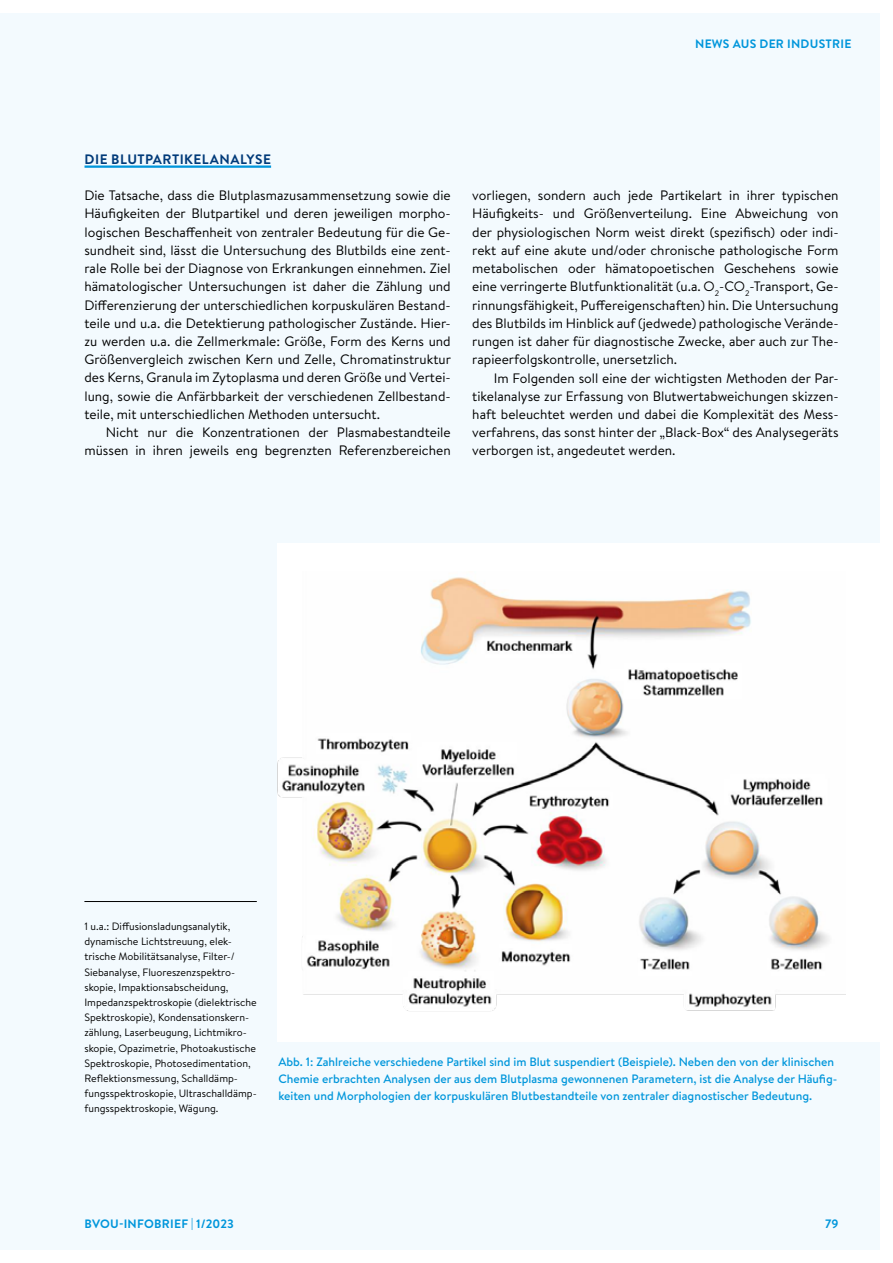
<style>
.page{position:relative;width:893px;height:1263px;background:#fff}
.page>*{position:absolute;margin:0;border:0;box-sizing:border-box;transform-origin:0 0}
.t1{font:13.65px/18.3px "Brandon Text";color:#000;text-align:justify}
.t2{font:700 13.65px "Brandon Text";letter-spacing:.035em;color:#003a79}
.t3{font:500 12.15px/16.6px "Brandon Text";color:#0096db}
.t4{font:700 12.15px "Brandon Text";letter-spacing:.02em;color:#0096db}
.t5{font:10.65px/15.1px "Brandon Text";color:#000}
</style>
<div class="page">
<div style="left:0;top:13px;width:879px;height:1237px;background:#f3fafe"></div>
<hr style="left:85px;top:165px;width:186px;height:3px;background:#0096db">
<hr style="left:84px;top:901px;width:173px;height:1px;background:#000">
<div style="left:277px;top:543px;width:616px;height:499px;background:#fff"></div>
<img style="left:277px;top:577px;width:568px;height:434px">
<p class="t4" style="left:695px;top:36px;width:158px">NEWS AUS DER INDUSTRIE</p>
<p class="t2" style="left:85px;top:149px;width:188px">DIE BLUTPARTIKELANALYSE</p>
<p class="t1" style="left:84px;top:186px;width:368px">Die Tatsache, dass die Blutplasmazusammensetzung sowie die Häufigkeiten der Blutpartikel und deren jeweiligen morpho&shy;logischen Beschaffenheit von zentraler Bedeutung für die Ge&shy;sundheit sind, lässt die Untersuchung des Blutbilds eine zent&shy;rale Rolle bei der Diagnose von Erkrankungen einnehmen. Ziel hämatologischer Untersuchungen ist daher die Zählung und Differenzierung der unterschiedlichen korpuskulären Bestand&shy;teile und u.a. die Detektierung pathologischer Zustände. Hier&shy;zu werden u.a. die Zellmerkmale: Größe, Form des Kerns und Größenvergleich zwischen Kern und Zelle, Chromatinstruktur des Kerns, Granula im Zytoplasma und deren Größe und Vertei&shy;lung, sowie die Anfärbbarkeit der verschiedenen Zellbestand&shy;teile, mit unterschiedlichen Methoden untersucht.</p>
<p class="t1" style="left:84px;top:423px;width:368px;text-align:right">Nicht nur die Konzentrationen der Plasmabestandteile müssen in ihren jeweils eng begrenzten Referenzbereichen</p>
<p class="t1" style="left:472px;top:186px;width:368px">vorliegen, sondern auch jede Partikelart in ihrer typischen Häufigkeits- und Größenverteilung. Eine Abweichung von der physiologischen Norm weist direkt (spezifisch) oder indi&shy;rekt auf eine akute und/oder chronische pathologische Form metabolischen oder hämatopoetischen Geschehens sowie eine verringerte Blutfunktionalität (u.a. O<sub>2</sub>-CO<sub>2</sub>-Transport, Ge&shy;rinnungsfähigkeit, Puffereigenschaften) hin. Die Untersuchung des Blutbilds im Hinblick auf (jedwede) pathologische Verände&shy;rungen ist daher für diagnostische Zwecke, aber auch zur The&shy;rapieerfolgskontrolle, unersetzlich.</p>
<p class="t1" style="left:472px;top:368px;width:368px;text-indent:22px">Im Folgenden soll eine der wichtigsten Methoden der Par&shy;tikelanalyse zur Erfassung von Blutwertabweichungen skizzen&shy;haft beleuchtet werden und dabei die Komplexität des Mess&shy;verfahrens, das sonst hinter der „Black-Box“ des Analysegeräts verborgen ist, angedeutet werden.</p>
<p class="t5" style="left:84px;top:918px;width:174px">1 u.a.: Diffusionsladungsanalytik, dynamische Lichtstreuung, elek&shy;trische Mobilitätsanalyse, Filter-/ Siebanalyse, Fluoreszenzspektro&shy;skopie, Impaktionsabscheidung, Impedanzspektroskopie (dielektrische Spektroskopie), Kondensationskern&shy;zählung, Laserbeugung, Lichtmikro&shy;skopie, Opazimetrie, Photoakustische Spektroskopie, Photosedimentation, Reflektionsmessung, Schalldämp&shy;fungsspektroskopie, Ultraschalldämp&shy;fungsspektroskopie, Wägung.</p>
<p class="t3" style="left:278px;top:1053px;width:561px">Abb. 1: Zahlreiche verschiedene Partikel sind im Blut suspendiert (Beispiele). Neben den von der klinischen<br>Chemie erbrachten Analysen der aus dem Blutplasma gewonnenen Parametern, ist die Analyse der Häufig&shy;keiten und Morphologien der korpuskulären Blutbestandteile von zentraler diagnostischer Bedeutung.</p>
<p class="t4" style="left:85px;top:1216px;width:151px">BVOU-INFOBRIEF | 1/2023</p>
<p class="t4" style="left:825px;top:1216px;width:15px">79</p>
</div>
